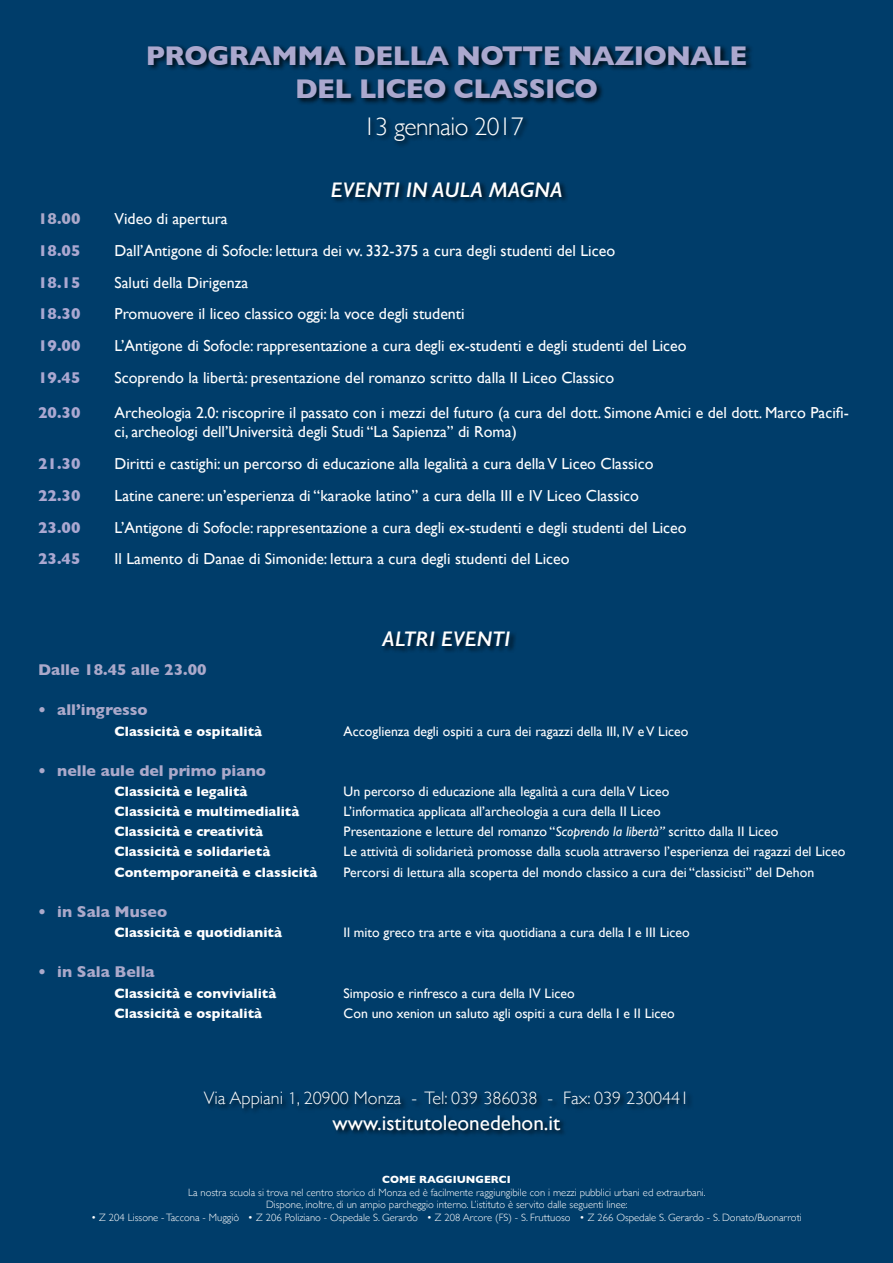
<style>
.page{position:relative;width:893px;height:1263px;background:#003d6a}
.page>*{position:absolute;margin:0;border:0;box-sizing:border-box;transform-origin:0 0}
.t1{font:700 27.6px/33.2px "Gill Sans";letter-spacing:-.02em;color:#aba8ce;text-align:center}
.t2{font:300 25.5px "Gill Sans";letter-spacing:-.02em;color:#fff}
.t3{font:italic 600 21.15px "Gill Sans";color:#fff}
.t4{font:21.15px "Gill Sans";color:#fff}
.t5{font:300 18px "Gill Sans";color:#fff}
.t6{font:15.9px/19px "Gill Sans";color:#fff}
.t7{font:700 15.9px "Gill Sans";color:#aba9ca}
.t8{font:700 15.9px "Gill Sans";color:#aba8d1}
.t9{font:13.8px "Gill Sans";color:#fff}
.t10{font:700 13.8px "Gill Sans";color:#fff}
.t11{font:300 10.65px/12.8px "Gill Sans";color:#fff;text-align:center}
.t12{font:700 10.65px "Gill Sans";color:#fff}
.s1{font-style:italic}
.s2{font-family:"Myriad Pro"}
</style>
<div class="page">
<div style="left:147px;top:44px;width:607px;height:62px;background:#000;opacity:.75"></div>
<div style="left:367px;top:116px;width:163px;height:32px;background:#000;opacity:.75"></div>
<div style="left:203px;top:1090px;width:490px;height:47px;background:#000;opacity:.75"></div>
<div style="left:330px;top:181px;width:238px;height:24px;background:#000;opacity:.75"></div>
<div style="left:380px;top:630px;width:137px;height:23px;background:#000;opacity:.75"></div>
<h1 class="t1" style="left:146px;top:38px;width:603px">PROGRAMMA DELLA NOTTE NAZIONALE<br>DEL LICEO CLASSICO</h1>
<h2 class="t2" style="left:363px;top:106px;width:162px">13 gennaio 2017</h2>
<h3 class="t3" style="left:330px;top:177px;width:234px">EVENTI IN AULA MAGNA</h3>
<p class="t7" style="left:38px;top:206px;width:44px">18.00</p>
<p class="t6" style="left:115px;top:209px;width:115px">Video di apertura</p>
<p class="t8" style="left:38px;top:238px;width:44px">18.05</p>
<p class="t6" style="left:115px;top:241px;width:502px">Dall’Antigone di Sofocle: lettura dei vv. 332-375 a cura degli studenti del Liceo</p>
<p class="t8" style="left:38px;top:270px;width:44px">18.15</p>
<p class="t6" style="left:115px;top:272px;width:135px">Saluti della Dirigenza</p>
<p class="t8" style="left:38px;top:301px;width:44px">18.30</p>
<p class="t6" style="left:115px;top:304px;width:352px">Promuovere il liceo classico oggi: la voce degli studenti</p>
<p class="t8" style="left:38px;top:333px;width:44px">19.00</p>
<p class="t6" style="left:115px;top:336px;width:574px">L’Antigone di Sofocle: rappresentazione a cura degli ex-studenti e degli studenti del Liceo</p>
<p class="t8" style="left:38px;top:365px;width:44px">19.45</p>
<p class="t6" style="left:115px;top:368px;width:501px">Scoprendo la libertà: presentazione del romanzo scritto dalla II Liceo Classico</p>
<p class="t8" style="left:38px;top:400px;width:44px">20.30</p>
<p class="t6" style="left:115px;top:403px;width:736px">Archeologia 2.0: riscoprire il passato con i mezzi del futuro (a cura del dott. Simone Amici e del dott. Marco Pacifi&shy;ci, archeologi dell’Università degli Studi “La Sapienza” di Roma)</p>
<p class="t8" style="left:38px;top:451px;width:44px">21.30</p>
<p class="t6" style="left:115px;top:454px;width:540px">Diritti e castighi: un percorso di educazione alla legalità a cura della V Liceo Classico</p>
<p class="t8" style="left:38px;top:483px;width:44px">22.30</p>
<p class="t6" style="left:115px;top:486px;width:526px">Latine canere: un’esperienza di “karaoke latino” a cura della III e IV Liceo Classico</p>
<p class="t8" style="left:38px;top:515px;width:44px">23.00</p>
<p class="t6" style="left:115px;top:518px;width:574px">L’Antigone di Sofocle: rappresentazione a cura degli ex-studenti e degli studenti del Liceo</p>
<p class="t8" style="left:38px;top:546px;width:44px">23.45</p>
<p class="t6" style="left:115px;top:549px;width:456px">Il Lamento di Danae di Simonide: lettura a cura degli studenti del Liceo</p>
<h3 class="t3" style="left:383px;top:626px;width:129px">ALTRI EVENTI</h3>
<p class="t7" style="left:38px;top:657px;width:170px">Dalle 18.45 alle 23.00</p>
<p class="t7" style="left:38px;top:697px;width:111px">• all’ingresso</p>
<p class="t10" style="left:115px;top:720px;width:149px">Classicità e ospitalità</p>
<p class="t9" style="left:344px;top:723px;width:346px">Accoglienza degli ospiti a cura dei ragazzi della III, IV e V Liceo</p>
<p class="t7" style="left:38px;top:758px;width:229px">• nelle aule del primo piano</p>
<p class="t10" style="left:115px;top:780px;width:134px">Classicità e legalità</p>
<p class="t9" style="left:344px;top:783px;width:327px">Un percorso di educazione alla legalità a cura della V Liceo</p>
<p class="t10" style="left:115px;top:800px;width:186px">Classicità e multimedialità</p>
<p class="t9" style="left:344px;top:803px;width:319px">L’informatica applicata all’archeologia a cura della II Liceo</p>
<p class="t10" style="left:115px;top:821px;width:150px">Classicità e creatività</p>
<p class="t9" style="left:344px;top:823px;width:436px">Presentazione e letture del romanzo “<span class="s1">Scoprendo la libertà”</span> scritto dalla II Liceo</p>
<p class="t10" style="left:115px;top:841px;width:157px">Classicità e solidarietà</p>
<p class="t9" style="left:344px;top:844px;width:503px">Le attività di solidarietà promosse dalla scuola attraverso l’esperienza dei ragazzi del Liceo</p>
<p class="t10" style="left:114px;top:861px;width:204px">Contemporaneità e classicità</p>
<p class="t9" style="left:344px;top:864px;width:472px">Percorsi di lettura alla scoperta del mondo classico a cura dei “classicisti” del Dehon</p>
<p class="t7" style="left:38px;top:899px;width:131px">• in Sala Museo</p>
<p class="t10" style="left:115px;top:921px;width:169px">Classicità e quotidianità</p>
<p class="t9" style="left:344px;top:924px;width:348px">Il mito greco tra arte e vita quotidiana a cura della I e III Liceo</p>
<p class="t7" style="left:38px;top:959px;width:118px">• in Sala Bella</p>
<p class="t10" style="left:115px;top:982px;width:163px">Classicità e convivialità</p>
<p class="t9" style="left:344px;top:985px;width:232px">Simposio e rinfresco a cura della IV Liceo</p>
<p class="t10" style="left:115px;top:1002px;width:149px">Classicità e ospitalità</p>
<p class="t9" style="left:344px;top:1005px;width:333px">Con uno xenion un saluto agli ospiti a cura della I e II Liceo</p>
<p class="t5" style="left:204px;top:1084px;width:487px">Via Appiani <span class="s2">1</span>, 20900 Monza - Tel: 039 386038 - Fax: 039 2300441</p>
<h3 class="t4" style="left:333px;top:1110px;width:229px">www.istitutoleonedehon.it</h3>
<p class="t12" style="left:382px;top:1171px;width:130px">COME RAGGIUNGERCI</p>
<p class="t11" style="left:188px;top:1185px;width:519px">La nostra scuola si trova nel centro storico di Monza ed è facilmente raggiungibile con i mezzi pubblici urbani ed extraurbani.<br>Dispone, inoltre, di un ampio parcheggio interno. L’istituto è servito dalle seguenti linee:</p>
<p class="t11" style="left:91px;top:1211px;width:712px">• Z 204 Lissone - Taccona - Muggiò • Z 206 Poliziano - Ospedale S. Gerardo • Z 208 Arcore (FS) - S. Fruttuoso • Z 266 Ospedale S. Gerardo - S. Donato/Buonarroti</p>
</div>
